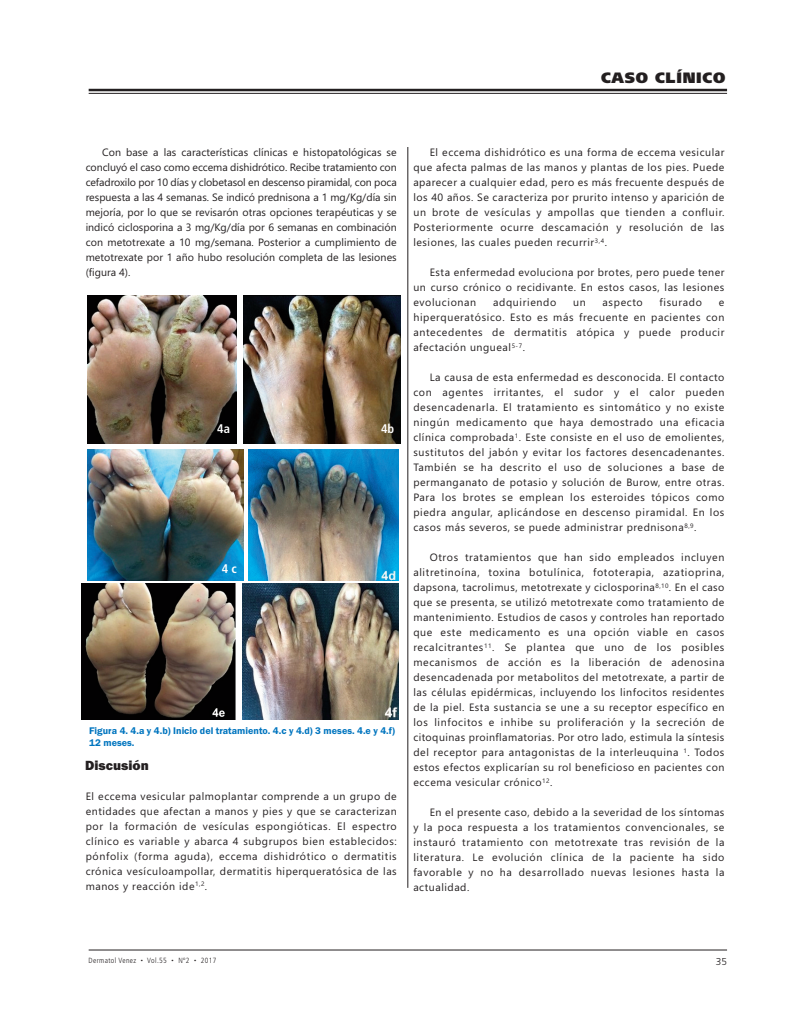
<style>
.page{position:relative;width:798px;height:1028px;background:#fff}
.page>*{position:absolute;margin:0;border:0;box-sizing:border-box;transform-origin:0 0}
.t1{font:900 15px "Frutiger LT Std";letter-spacing:.05em;color:#231f20}
.t2{font:800 13.75px "Franklin Gothic";color:#231f20}
.t3{font:700 condensed 12.5px "Frutiger LT Std";color:#fff}
.t4{font:10.62px/15px "Gadugi";letter-spacing:.05em;color:#231f20;text-align:justify}
.t5{font:600 10px/11.2px "Franklin Gothic";color:#0075bf}
.t6{font:300 10px "Frutiger LT Std";color:#231f20}
.t7{font:300 condensed 7.5px "Frutiger LT Std";letter-spacing:.05em;color:#231f20}
.s1{font-size:4.38px}
</style>
<div class="page">
<hr style="left:89px;top:949px;width:637px;height:1px;background:#231f20">
<hr style="left:89px;top:89px;width:637px;height:2px;background:#231f20">
<hr style="left:89px;top:93px;width:637px;height:1px;background:#231f20">
<hr style="left:407px;top:147px;width:1px;height:740px;background:#231f20">
<img style="left:87px;top:296px;width:149px;height:148px">
<div style="left:244px;top:284px;width:156px;height:179px;background:linear-gradient(to right,#fff,#fafcfe)"></div>
<img style="left:244px;top:296px;width:156px;height:147px">
<div style="left:248px;top:444px;width:150px;height:136px;background:#fff"></div>
<img style="left:248px;top:449px;width:150px;height:131px">
<img style="left:242px;top:583px;width:156px;height:136px">
<img style="left:81px;top:583px;width:154px;height:136px">
<img style="left:87px;top:449px;width:157px;height:131px">
<h1 class="t1" style="left:600px;top:72px;width:126px">CASO CLÍNICO</h1>
<p class="t4" style="left:86px;top:145px;width:312px;text-indent:16px">Con base a las características clínicas e histopatológicas se concluyó el caso como eccema dishidrótico. Recibe tratamiento con cefadroxilo por 10 días y clobetasol en descenso piramidal, con poca respuesta a las 4 semanas. Se indicó prednisona a 1 mg/Kg/día sin mejoría, por lo que se revisarón otras opciones terapéuticas y se indicó ciclosporina a 3 mg/Kg/día por 6 semanas en combinación con metotrexate a 10 mg/semana. Posterior a cumplimiento de metotrexate por 1 año hubo resolución completa de las lesiones (figura 4).</p>
<p class="t3" style="left:217px;top:424px;width:14px">4a</p>
<p class="t3" style="left:222px;top:564px;width:17px">4 c</p>
<p class="t3" style="left:381px;top:424px;width:15px">4b</p>
<p class="t5" style="left:89px;top:725px;width:307px">Figura 4. 4.a y 4.b) Inicio del tratamiento. 4.c y 4.d) 3 meses. 4.e y 4.f)<br>12 meses.</p>
<p class="t2" style="left:85px;top:757px;width:65px">Discusión</p>
<p class="t4" style="left:86px;top:788px;width:312px">El eccema vesicular palmoplantar comprende a un grupo de entidades que afectan a manos y pies y que se caracterizan por la formación de vesículas espongióticas. El espectro clínico es variable y abarca 4 subgrupos bien establecidos: pónfolix (forma aguda), eccema dishidrótico o dermatitis crónica vesículoampollar, dermatitis hiperqueratósica de las manos y reacción ide<sup>1,2</sup>.</p>
<p class="t4" style="left:413px;top:145px;width:312px;text-indent:16px">El eccema dishidrótico es una forma de eccema vesicular que afecta palmas de las manos y plantas de los pies. Puede aparecer a cualquier edad, pero es más frecuente después de los 40 años. Se caracteriza por prurito intenso y aparición de un brote de vesículas y ampollas que tienden a confluir.<br>Posteriormente ocurre descamación y resolución de las lesiones, las cuales pueden recurrir<sup>3,4</sup>.</p>
<p class="t4" style="left:413px;top:265px;width:312px;text-indent:16px">Esta enfermedad evoluciona por brotes, pero puede tener un curso crónico o recidivante. En estos casos, las lesiones evolucionan</p>
<p class="t4" style="left:493px;top:295px;width:65px">adquiriendo</p>
<p class="t4" style="left:573px;top:295px;width:14px">un</p>
<p class="t4" style="left:602px;top:295px;width:42px">aspecto</p>
<p class="t4" style="left:659px;top:295px;width:44px">fisurado</p>
<p class="t4" style="left:413px;top:295px;width:312px;text-indent:305px">e hiperqueratósico. Esto es más frecuente en pacientes con antecedentes de dermatitis atópica y puede producir afectación ungueal<sup>5-7</sup>.</p>
<p class="t4" style="left:413px;top:370px;width:312px;text-indent:16px">La causa de esta enfermedad es desconocida. El contacto con agentes irritantes, el sudor y el calor pueden desencadenarla. El tratamiento es sintomático y no existe ningún medicamento que haya demostrado una eficacia clínica comprobada<sup>1</sup>. Este consiste en el uso de emolientes, sustitutos del jabón y evitar los factores desencadenantes.<br>También se ha descrito el uso de soluciones a base de permanganato de potasio y solución de Burow, entre otras.<br>Para los brotes se emplean los esteroides tópicos como piedra angular, aplicándose en descenso piramidal. En los casos más severos, se puede administrar prednisona<sup>8,9</sup>.</p>
<p class="t4" style="left:413px;top:550px;width:312px;text-indent:16px">Otros tratamientos que han sido empleados incluyen alitretinoína, toxina botulínica, fototerapia, azatioprina, dapsona, tacrolimus, metotrexate y ciclosporina<sup>8,10</sup>. En el caso que se presenta, se utilizó metotrexate como tratamiento de mantenimiento. Estudios de casos y controles han reportado que este medicamento es una opción viable en casos recalcitrantes<sup>11</sup>. Se plantea que uno de los posibles mecanismos de acción es la liberación de adenosina desencadenada por metabolitos del metotrexate, a partir de las células epidérmicas, incluyendo los linfocitos residentes de la piel. Esta sustancia se une a su receptor específico en los linfocitos e inhibe su proliferación y la secreción de citoquinas proinflamatorias. Por otro lado, estimula la síntesis del receptor para antagonistas de la interleuquina <sup>1</sup>. Todos estos efectos explicarían su rol beneficioso en pacientes con eccema vesicular crónico<sup>12</sup>.</p>
<p class="t4" style="left:413px;top:805px;width:312px;text-indent:16px">En el presente caso, debido a la severidad de los síntomas y la poca respuesta a los tratamientos convencionales, se instauró tratamiento con metotrexate tras revisión de la literatura. Le evolución clínica de la paciente ha sido favorable y no ha desarrollado nuevas lesiones hasta la actualidad.</p>
<p class="t7" style="left:89px;top:957px;width:129px">Dermatol Venez <span class="s1">•</span> Vol.55 <span class="s1">•</span> Nº2 <span class="s1">•</span> 2017</p>
<p class="t6" style="left:715px;top:957px;width:13px">35</p>
</div>
